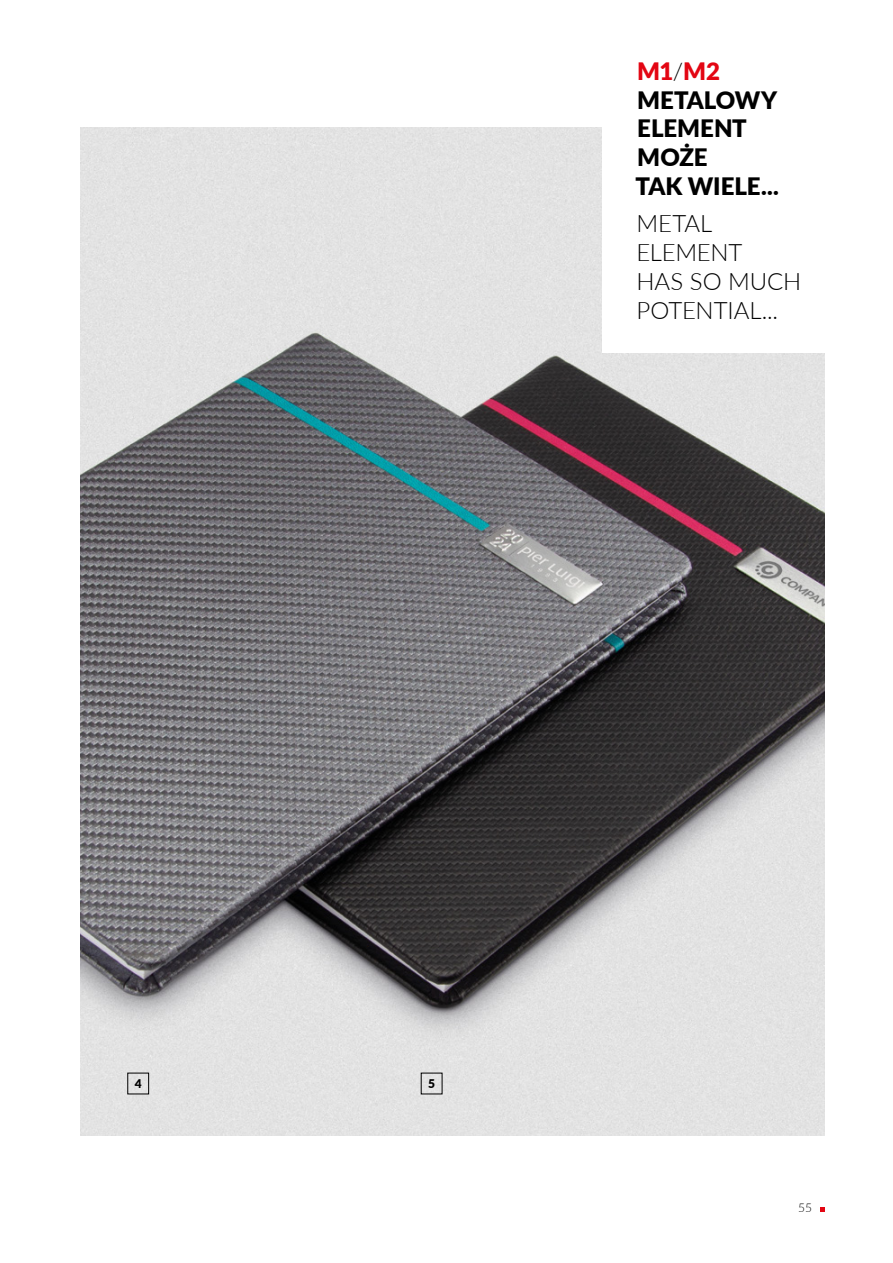
<style>
.page{position:relative;width:893px;height:1263px;background:#fff}
.page>*{position:absolute;margin:0;border:0;box-sizing:border-box;transform-origin:0 0}
.t1{font:900 24px/28.8px "Lato";color:#000}
.t2{font:300 24px/28.8px "Lato";letter-spacing:-.005em;color:#000}
.t3{font:300 12px "Lato";color:#000}
.t4{font:900 12px "Lato";color:#000}
.s1{color:#e30613}
.s2{font-weight:300}
</style>
<div class="page">
<svg style="left:821px;top:1208px;width:4px;height:4px"></svg>
<img style="left:81px;top:128px;width:744px;height:1007px">
<div style="left:602px;top:60px;width:241px;height:293px;background:#fff"></div>
<div style="left:128px;top:1073px;width:21px;height:21px;border:1px solid #000"></div>
<p class="t1" style="left:636px;top:56px;width:145px"><span class="s1">M1</span><span class="s2">/</span><span class="s1">M2<br></span>METALOWY<br>ELEMENT<br>MOŻE<br>TAK WIELE...</p>
<p class="t2" style="left:636px;top:208px;width:166px">METAL<br>ELEMENT<br>HAS SO MUCH<br>POTENTIAL...</p>
<p class="t4" style="left:135px;top:1075px;width:8px">4</p>
<p class="t4" style="left:428px;top:1075px;width:8px">5</p>
<p class="t3" style="left:798px;top:1199px;width:15px">55</p>
</div>
